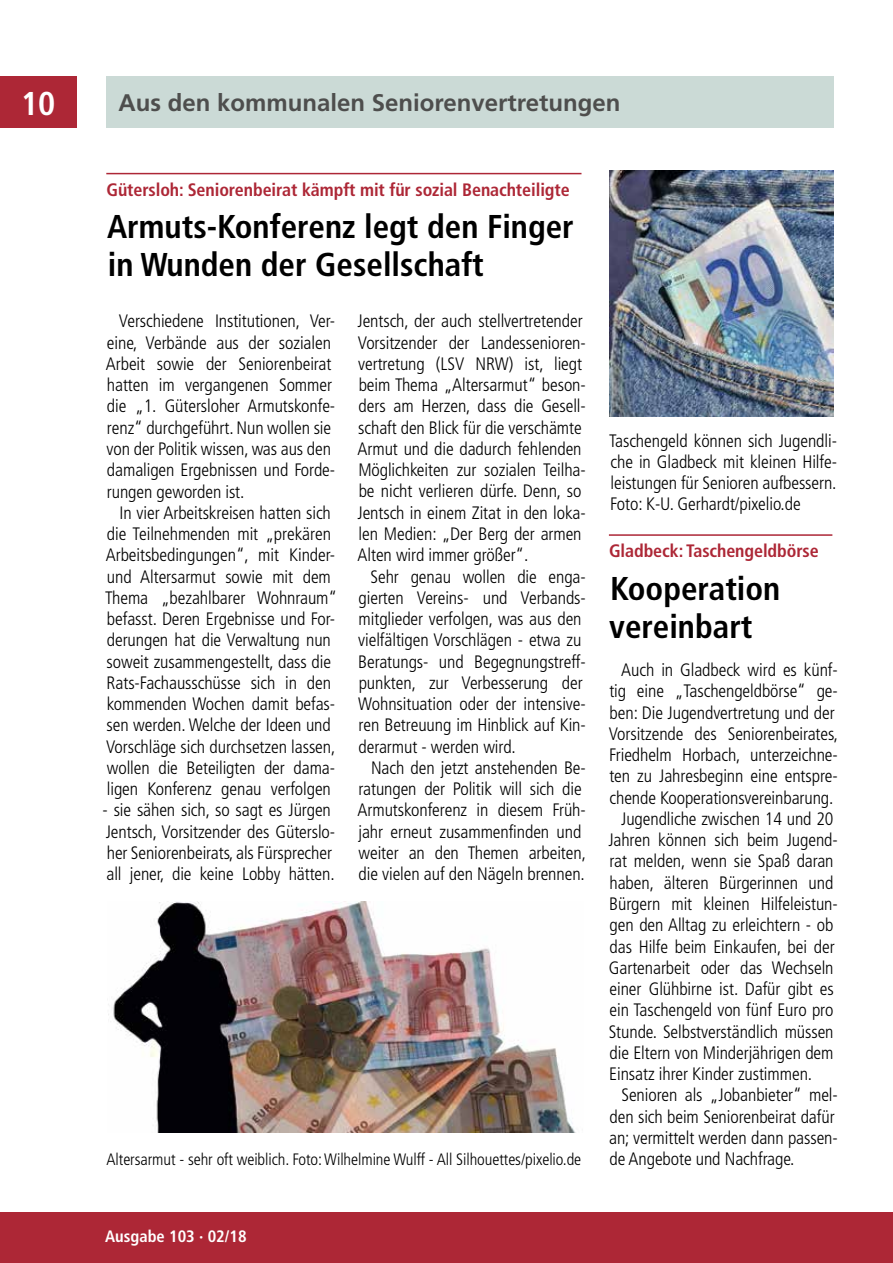
<style>
.page{position:relative;width:893px;height:1263px;background:#fff}
.page>*{position:absolute;margin:0;border:0;box-sizing:border-box;transform-origin:0 0}
.t1{font:700 condensed 33px/38.2px "Frutiger LT";color:#000}
.t2{font:700 condensed 33px "Frutiger LT";color:#fff}
.t3{font:700 24px "Frutiger LT";color:#4e4e4d}
.t4{font:300 condensed 18px/21.3px "Frutiger LT";letter-spacing:-.005em;color:#000}
.t5{font:700 condensed 18px "Frutiger LT";letter-spacing:-.005em;color:#ad2736}
.t6{font:300 condensed 16.5px "Frutiger LT";letter-spacing:-.005em;color:#000}
.t7{font:700 condensed 16.5px "Frutiger LT";color:#fff}
</style>
<div class="page">
<div style="left:106px;top:77px;width:727px;height:51px;background:#cbdad6"></div>
<div style="left:0;top:1212px;width:893px;height:51px;background:#ad2736"></div>
<div style="left:0;top:77px;width:77px;height:51px;background:#ad2736"></div>
<img style="left:108px;top:901px;width:468px;height:232px">
<hr style="left:106px;top:173px;width:475px;height:1px;background:#ad2736">
<img style="left:610px;top:171px;width:223px;height:246px">
<hr style="left:609px;top:534px;width:223px;height:2px;background:#ad2736">
<h1 class="t2" style="left:21px;top:84px;width:36px">10</h1>
<h2 class="t3" style="left:119px;top:88px;width:503px">Aus den kommunalen Seniorenvertretungen</h2>
<p class="t5" style="left:106px;top:179px;width:465px">Gütersloh: Seniorenbeirat kämpft mit für sozial Benachteiligte</p>
<h1 class="t1" style="left:107px;top:208px;width:468px">Armuts-Konferenz legt den Finger in Wunden der Gesellschaft</h1>
<p class="t4" style="left:106px;top:311px;width:231px;text-indent:13px">Verschiedene Institutionen, Ver&shy;eine, Verbände aus der sozialen<br>Arbeit sowie der Seniorenbeirat hatten im vergangenen Sommer die „1. Gütersloher Armutskonfe&shy;renz“ durchgeführt. Nun wollen sie von der Politik wissen, was aus den damaligen Ergebnissen und Forde&shy;rungen geworden ist.</p>
<p class="t4" style="left:105px;top:502px;width:233px;text-align:center">In vier Arbeitskreisen hatten sich die Teilnehmenden mit „prekären Arbeitsbedingungen“, mit Kinder&shy;und Altersarmut sowie mit dem Thema „bezahlbarer Wohnraum“ befasst. Deren Ergebnisse und For&shy;derungen hat die Verwaltung nun soweit zusammengestellt, dass die Rats-Fachausschüsse sich in den kommenden Wochen damit befas&shy;sen werden. Welche der Ideen und Vorschläge sich durchsetzen lassen, wollen die Beteiligten der dama&shy;ligen Konferenz genau verfolgen</p>
<p class="t4" style="left:103px;top:800px;width:234px">- sie sähen sich, so sagt es Jürgen Jentsch, Vorsitzender des Güterslo&shy;her Seniorenbeirats, als Fürsprecher all jener, die keine Lobby hätten.</p>
<p class="t4" style="left:357px;top:311px;width:230px">Jentsch, der auch stellvertretender Vorsitzender der Landessenioren&shy;vertretung (LSV NRW) ist, liegt beim Thema „Altersarmut“ beson&shy;ders am Herzen, dass die Gesell&shy;schaft den Blick für die verschämte Armut und die dadurch fehlenden Möglichkeiten zur sozialen Teilha&shy;be nicht verlieren dürfe. Denn, so Jentsch in einem Zitat in den loka&shy;len Medien: „Der Berg der armen Alten wird immer größer“.</p>
<p class="t4" style="left:358px;top:566px;width:229px;text-indent:12px">Sehr genau wollen die enga&shy;gierten Vereins- und Verbands&shy;mitglieder verfolgen, was aus den vielfältigen Vorschlägen - etwa zu<br>Beratungs- und Begegnungstreff&shy;punkten, zur Verbesserung der<br>Wohnsituation oder der intensive&shy;ren Betreuung im Hinblick auf Kin&shy;derarmut - werden wird.</p>
<p class="t4" style="left:358px;top:757px;width:230px;text-indent:13px">Nach den jetzt anstehenden Be&shy;ratungen der Politik will sich die<br>Armutskonferenz in diesem Früh&shy;jahr erneut zusammenfinden und weiter an den Themen arbeiten, die vielen auf den Nägeln brennen.</p>
<p class="t6" style="left:106px;top:1150px;width:476px">Altersarmut - sehr oft weiblich. Foto: Wilhelmine Wulff - All Silhouettes/pixelio.de</p>
<p class="t4" style="left:609px;top:430px;width:230px;text-align:justify">Taschengeld können sich Jugendli&shy;che in Gladbeck mit kleinen Hilfe&shy;leistungen für Senioren aufbessern.<br>Foto: K-U. Gerhardt/pixelio.de</p>
<p class="t5" style="left:609px;top:540px;width:211px">Gladbeck: Taschengeldbörse</p>
<h1 class="t1" style="left:609px;top:569px;width:173px">Kooperation vereinbart</h1>
<p class="t4" style="left:621px;top:659px;width:218px">Auch in Gladbeck wird es künf-</p>
<p class="t4" style="left:609px;top:681px;width:230px">tig eine „Taschengeldbörse“ ge-</p>
<p class="t4" style="left:610px;top:702px;width:227px">ben: Die Jugendvertretung und der</p>
<p class="t4" style="left:609px;top:723px;width:231px">Vorsitzende des Seniorenbeirates,</p>
<p class="t4" style="left:609px;top:744px;width:230px">Friedhelm Horbach, unterzeichne-</p>
<p class="t4" style="left:609px;top:766px;width:230px">ten zu Jahresbeginn eine entspre-</p>
<p class="t4" style="left:610px;top:787px;width:225px">chende Kooperationsvereinbarung.</p>
<p class="t4" style="left:621px;top:808px;width:214px">Jugendliche zwischen 14 und 20</p>
<p class="t4" style="left:608px;top:830px;width:231px">Jahren können sich beim Jugend-</p>
<p class="t4" style="left:609px;top:851px;width:226px">rat melden, wenn sie Spaß daran</p>
<p class="t4" style="left:609px;top:872px;width:225px">haben, älteren Bürgerinnen und</p>
<p class="t4" style="left:609px;top:893px;width:230px">Bürgern mit kleinen Hilfeleistun-</p>
<p class="t4" style="left:610px;top:915px;width:225px">gen den Alltag zu erleichtern - ob</p>
<p class="t4" style="left:610px;top:936px;width:227px">das Hilfe beim Einkaufen, bei der</p>
<p class="t4" style="left:609px;top:957px;width:226px">Gartenarbeit oder das Wechseln</p>
<p class="t4" style="left:610px;top:978px;width:226px">einer Glühbirne ist. Dafür gibt es</p>
<p class="t4" style="left:610px;top:1000px;width:225px">ein Taschengeld von fünf Euro pro</p>
<p class="t4" style="left:609px;top:1021px;width:226px">Stunde. Selbstverständlich müssen</p>
<p class="t4" style="left:610px;top:1042px;width:226px">die Eltern von Minderjährigen dem</p>
<p class="t4" style="left:609px;top:1063px;width:204px">Einsatz ihrer Kinder zustimmen.</p>
<p class="t4" style="left:621px;top:1085px;width:218px">Senioren als „Jobanbieter“ mel-</p>
<p class="t4" style="left:609px;top:1106px;width:227px">den sich beim Seniorenbeirat dafür</p>
<p class="t4" style="left:609px;top:1127px;width:230px">an; vermittelt werden dann passen-</p>
<p class="t4" style="left:609px;top:1148px;width:187px">de Angebote und Nachfrage.</p>
<p class="t7" style="left:105px;top:1226px;width:143px">Ausgabe 103 · 02/18</p>
</div>
